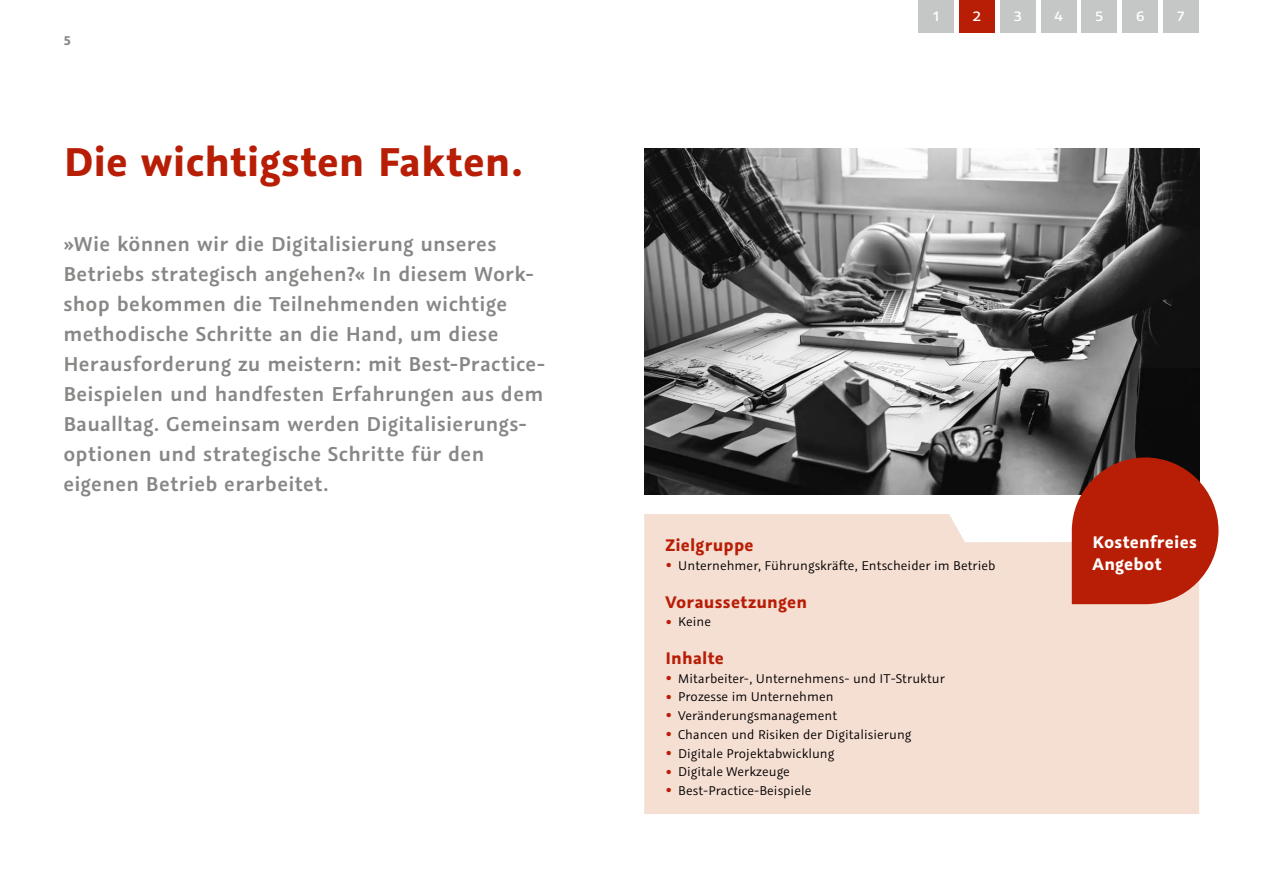
<style>
.page{position:relative;width:1263px;height:893px;background:#fff}
.page>*{position:absolute;margin:0;border:0;box-sizing:border-box;transform-origin:0 0}
.t1{font:700 45px "Graublau Sans";letter-spacing:.005em;color:#b81e06}
.t2{font:600 22.5px/30px "Graublau Sans";letter-spacing:.015em;color:#878786}
.t3{font:19.35px "Graublau Sans";color:#fff}
.t4{font:700 18.75px "Graublau Sans";letter-spacing:.01em;color:#b81e06}
.t5{font:700 18.75px/22.5px "Graublau Sans";letter-spacing:.015em;color:#fff}
.t6{font:14.25px "Graublau Sans";letter-spacing:.005em;color:#000}
.t7{font:700 14.25px "Graublau Sans";color:#878786}
.s1{font-weight:800;color:#b81e06}
</style>
<div class="page">
<div style="left:644px;top:514px;width:555px;height:300px;background:#f5ded2"></div>
<img style="left:644px;top:149px;width:555px;height:346px">
<svg style="left:1072px;top:457px;width:146px;height:147px;background:#b4331e"></svg>
<div style="left:1163px;top:0;width:35px;height:32px;background:#c5c6c6"></div>
<div style="left:1041px;top:0;width:35px;height:32px;background:#c5c6c6"></div>
<div style="left:919px;top:0;width:35px;height:32px;background:#c5c6c6"></div>
<div style="left:1082px;top:0;width:35px;height:32px;background:#c5c6c6"></div>
<div style="left:959px;top:0;width:36px;height:32px;background:#b81e06"></div>
<div style="left:1122px;top:0;width:36px;height:32px;background:#c5c6c6"></div>
<div style="left:1000px;top:0;width:35px;height:32px;background:#c5c6c6"></div>
<p class="t7" style="left:64px;top:31px;width:9px">5</p>
<h1 class="t1" style="left:64px;top:133px;width:461px">Die wichtigsten Fakten.</h1>
<p class="t2" style="left:63px;top:229px;width:483px">»Wie können wir die Digitalisierung unseres Betriebs strategisch angehen?« In diesem Work&shy;shop bekommen die Teilnehmenden wichtige methodische Schritte an die Hand, um diese Herausforderung zu meistern: mit Best-Practice-Beispielen und handfesten Erfahrungen aus dem Baualltag. Gemeinsam werden Digitalisierungs&shy;optionen und strategische Schritte für den eigenen Betrieb erarbeitet.</p>
<p class="t3" style="left:933px;top:3px;width:8px">1</p>
<p class="t3" style="left:972px;top:3px;width:11px">2</p>
<p class="t3" style="left:1014px;top:3px;width:10px">3</p>
<p class="t3" style="left:1054px;top:3px;width:10px">4</p>
<p class="t3" style="left:1095px;top:3px;width:10px">5</p>
<p class="t3" style="left:1136px;top:3px;width:11px">6</p>
<p class="t3" style="left:1177px;top:3px;width:9px">7</p>
<p class="t4" style="left:665px;top:533px;width:90px">Zielgruppe</p>
<p class="t6" style="left:665px;top:557px;width:332px"><span class="s1">•</span> Unternehmer, Führungskräfte, Entscheider im Betrieb</p>
<p class="t4" style="left:665px;top:589px;width:143px">Voraussetzungen</p>
<p class="t6" style="left:665px;top:613px;width:47px"><span class="s1">•</span> Keine</p>
<p class="t4" style="left:665px;top:646px;width:60px">Inhalte</p>
<p class="t6" style="left:665px;top:669px;width:281px"><span class="s1">•</span> Mitarbeiter-, Unternehmens- und IT-Struktur</p>
<p class="t6" style="left:665px;top:688px;width:170px"><span class="s1">•</span> Prozesse im Unternehmen</p>
<p class="t6" style="left:665px;top:707px;width:173px"><span class="s1">•</span> Veränderungsmanagement</p>
<p class="t6" style="left:665px;top:726px;width:247px"><span class="s1">•</span> Chancen und Risiken der Digitalisierung</p>
<p class="t6" style="left:665px;top:744px;width:170px"><span class="s1">•</span> Digitale Projektabwicklung</p>
<p class="t6" style="left:665px;top:763px;width:126px"><span class="s1">•</span> Digitale Werkzeuge</p>
<p class="t6" style="left:665px;top:782px;width:147px"><span class="s1">•</span> Best-Practice-Beispiele</p>
<p class="t5" style="left:1092px;top:530px;width:106px">Kostenfreies<br>Angebot</p>
</div>
